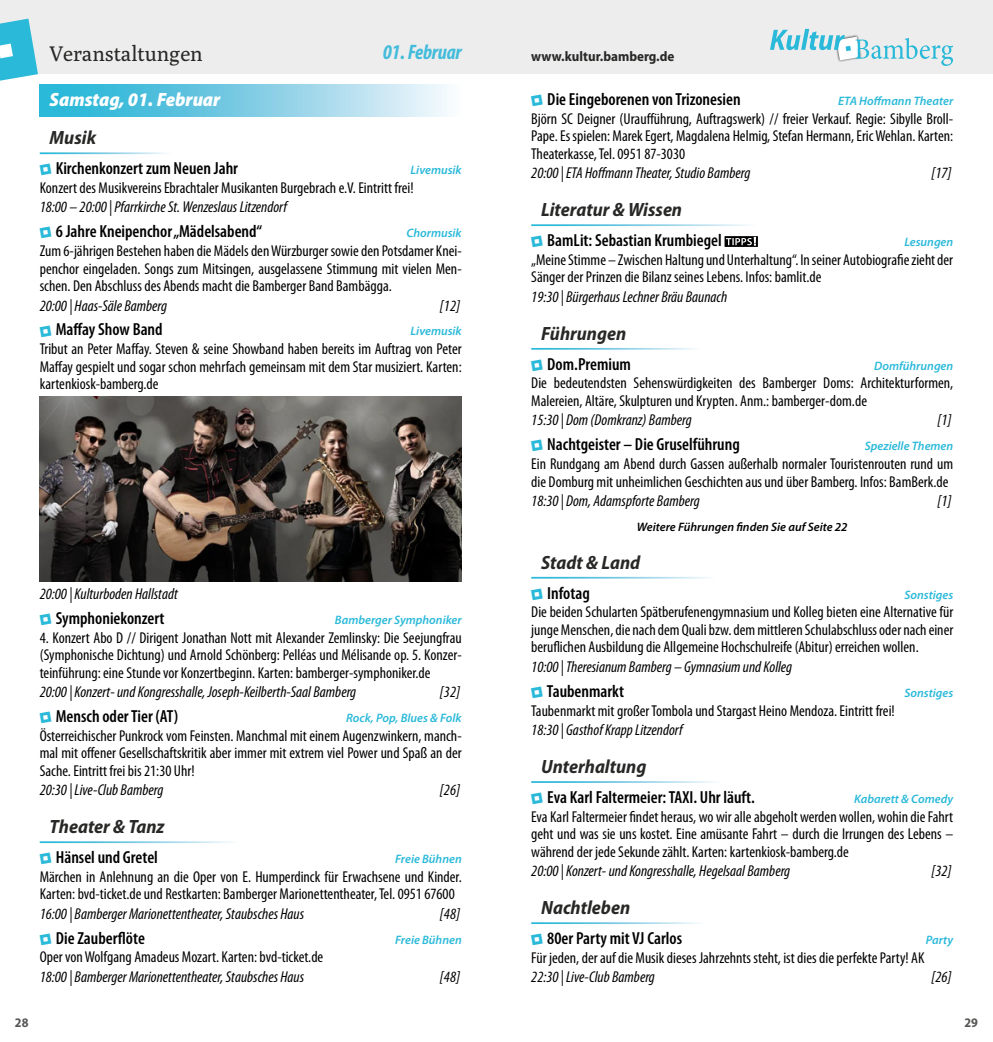
<style>
.page{position:relative;width:993px;height:1042px;background:#fff}
.page>*{position:absolute;margin:0;border:0;box-sizing:border-box;transform-origin:0 0}
.t1{font:21px "Poly";letter-spacing:-.01em;color:#282827}
.t2{font:italic 700 condensed 21px "Myriad Pro";letter-spacing:-.01em;color:#43bcdb}
.t3{font:italic 700 semi-condensed 19.25px "Myriad Pro";color:#282827}
.t4{font:italic 900 semi-condensed 19.25px "Myriad Pro";color:#fff}
.t5{font:600 condensed 17.5px "Myriad Pro";color:#000}
.t6{font:condensed 15.75px/17.5px "Myriad Pro";color:#000;text-align:justify}
.t7{font:italic condensed 15.75px "Myriad Pro";color:#000}
.t8{font:700 semi-condensed 14px "Myriad Pro";color:#282827}
.t9{font:700 semi-condensed 13.12px "Myriad Pro";color:#575756}
.t10{font:italic 600 12.25px "Myriad Pro";color:#2ab9d9}
.t11{font:italic 600 12.25px "Myriad Pro";color:#000}
.s1{font-family:"Kultur.Bamberg Font";font-weight:400;font-stretch:normal;font-size:10.5px;color:#2ab9d9}
</style>
<div class="page">
<div style="left:40px;top:84px;width:421px;height:32px;background:linear-gradient(to right,#16add3,#f3f4fa)"></div>
<img style="left:40px;top:396px;width:421px;height:185px">
<svg style="left:724px;top:236px;width:33px;height:11px"></svg>
<div style="left:0;top:0;width:992px;height:74px;background:#ededed"></div>
<svg style="left:0;top:19px;width:38px;height:62px"></svg>
<svg style="left:770px;top:29px;width:182px;height:37px"></svg>
<h1 class="t1" style="left:50px;top:42px;width:155px">Veranstaltungen</h1>
<h1 class="t2" style="left:382px;top:40px;width:80px">01. Februar</h1>
<p class="t8" style="left:531px;top:48px;width:145px">www.kultur.bamberg.de</p>
<p class="t4" style="left:50px;top:89px;width:172px">Samstag, 01. Februar</p>
<p class="t3" style="left:50px;top:127px;width:48px">Musik</p>
<p class="t5" style="left:40px;top:159px;width:200px"><span class="s1">A</span> Kirchenkonzert zum Neuen Jahr</p>
<p class="t10" style="left:410px;top:162px;width:53px">Livemusik</p>
<p class="t6" style="left:40px;top:179px;width:375px">Konzert des Musikvereins Ebrachtaler Musikanten Burgebrach e.V. Eintritt frei!</p>
<p class="t7" style="left:40px;top:198px;width:249px">18:00 – 20:00 | Pfarrkirche St. Wenzeslaus Litzendorf</p>
<p class="t5" style="left:40px;top:222px;width:224px"><span class="s1">A</span> 6 Jahre Kneipenchor „Mädelsabend“</p>
<p class="t10" style="left:406px;top:225px;width:57px">Chormusik</p>
<p class="t6" style="left:40px;top:242px;width:423px">Zum 6-jährigen Bestehen haben die Mädels den Würzburger sowie den Potsdamer Knei&shy;penchor eingeladen. Songs zum Mitsingen, ausgelassene Stimmung mit vielen Men&shy;schen. Den Abschluss des Abends macht die Bamberger Band Bambägga.</p>
<p class="t7" style="left:40px;top:296px;width:129px">20:00 | Haas-Säle Bamberg</p>
<p class="t7" style="left:440px;top:296px;width:22px">[12]</p>
<p class="t5" style="left:40px;top:320px;width:124px"><span class="s1">A</span> Maffay Show Band</p>
<p class="t10" style="left:410px;top:323px;width:53px">Livemusik</p>
<p class="t6" style="left:40px;top:340px;width:423px">Tribut an Peter Maffay. Steven &amp; seine Showband haben bereits im Auftrag von Peter Maffay gespielt und sogar schon mehrfach gemeinsam mit dem Star musiziert. Karten: kartenkiosk-bamberg.de</p>
<p class="t7" style="left:40px;top:584px;width:140px">20:00 | Kulturboden Hallstadt</p>
<p class="t5" style="left:40px;top:608px;width:126px"><span class="s1">A</span> Symphoniekonzert</p>
<p class="t10" style="left:335px;top:612px;width:128px">Bamberger Symphoniker</p>
<p class="t6" style="left:40px;top:628px;width:423px">4. Konzert Abo D // Dirigent Jonathan Nott mit Alexander Zemlinsky: Die Seejungfrau (Symphonische Dichtung) und Arnold Schönberg: Pelléas und Mélisande op. 5. Konzer&shy;teinführung: eine Stunde vor Konzertbeginn. Karten: bamberger-symphoniker.de</p>
<p class="t7" style="left:40px;top:682px;width:318px">20:00 | Konzert- und Kongresshalle, Joseph-Keilberth-Saal Bamberg</p>
<p class="t7" style="left:440px;top:682px;width:22px">[32]</p>
<p class="t5" style="left:40px;top:706px;width:140px"><span class="s1">A</span> Mensch oder Tier (AT)</p>
<p class="t10" style="left:346px;top:710px;width:117px">Rock, Pop, Blues &amp; Folk</p>
<p class="t6" style="left:40px;top:726px;width:423px">Österreichischer Punkrock vom Feinsten. Manchmal mit einem Augenzwinkern, manch&shy;mal mit offener Gesellschaftskritik aber immer mit extrem viel Power und Spaß an der Sache. Eintritt frei bis 21:30 Uhr!</p>
<p class="t7" style="left:40px;top:780px;width:125px">20:30 | Live-Club Bamberg</p>
<p class="t7" style="left:440px;top:780px;width:22px">[26]</p>
<p class="t3" style="left:50px;top:816px;width:116px">Theater &amp; Tanz</p>
<p class="t5" style="left:40px;top:847px;width:120px"><span class="s1">A</span> Hänsel und Gretel</p>
<p class="t10" style="left:395px;top:851px;width:68px">Freie Bühnen</p>
<p class="t6" style="left:40px;top:867px;width:423px">Märchen in Anlehnung an die Oper von E. Humperdinck für Erwachsene und Kinder.<br>Karten: bvd-ticket.de und Restkarten: Bamberger Marionettentheater, Tel. 0951 67600</p>
<p class="t7" style="left:40px;top:904px;width:266px">16:00 | Bamberger Marionettentheater, Staubsches Haus</p>
<p class="t7" style="left:440px;top:904px;width:22px">[48]</p>
<p class="t5" style="left:40px;top:928px;width:107px"><span class="s1">A</span> Die Zauberflöte</p>
<p class="t10" style="left:395px;top:932px;width:68px">Freie Bühnen</p>
<p class="t6" style="left:40px;top:948px;width:285px">Oper von Wolfgang Amadeus Mozart. Karten: bvd-ticket.de</p>
<p class="t7" style="left:40px;top:967px;width:266px">18:00 | Bamberger Marionettentheater, Staubsches Haus</p>
<p class="t7" style="left:440px;top:967px;width:22px">[48]</p>
<p class="t5" style="left:531px;top:90px;width:211px"><span class="s1">A</span> Die Eingeborenen von Trizonesien</p>
<p class="t10" style="left:838px;top:93px;width:116px">ETA Hoffmann Theater</p>
<p class="t6" style="left:531px;top:109px;width:423px">Björn SC Deigner (Uraufführung, Auftragswerk) // freier Verkauf. Regie: Sibylle Broll-Pape. Es spielen: Marek Egert, Magdalena Helmig, Stefan Hermann, Eric Wehlan. Karten:<br>Theaterkasse, Tel. 0951 87-3030</p>
<p class="t7" style="left:531px;top:163px;width:220px">20:00 | ETA Hoffmann Theater, Studio Bamberg</p>
<p class="t7" style="left:931px;top:163px;width:22px">[17]</p>
<p class="t3" style="left:541px;top:199px;width:142px">Literatur &amp; Wissen</p>
<p class="t5" style="left:531px;top:231px;width:192px"><span class="s1">A</span> BamLit: Sebastian Krumbiegel</p>
<p class="t10" style="left:904px;top:234px;width:50px">Lesungen</p>
<p class="t6" style="left:531px;top:251px;width:423px">„Meine Stimme – Zwischen Haltung und Unterhaltung“. In seiner Autobiografie zieht der<br>Sänger der Prinzen die Bilanz seines Lebens. Infos: bamlit.de</p>
<p class="t7" style="left:531px;top:287px;width:197px">19:30 | Bürgerhaus Lechner Bräu Baunach</p>
<p class="t3" style="left:541px;top:323px;width:86px">Führungen</p>
<p class="t5" style="left:531px;top:354px;width:101px"><span class="s1">A</span> Dom.Premium</p>
<p class="t10" style="left:873px;top:358px;width:81px">Domführungen</p>
<p class="t6" style="left:531px;top:374px;width:423px">Die bedeutendsten Sehenswürdigkeiten des Bamberger Doms: Architekturformen,<br>Malereien, Altäre, Skulpturen und Krypten. Anm.: bamberger-dom.de</p>
<p class="t7" style="left:531px;top:411px;width:162px">15:30 | Dom (Domkranz) Bamberg</p>
<p class="t7" style="left:937px;top:411px;width:16px">[1]</p>
<p class="t5" style="left:531px;top:435px;width:210px"><span class="s1">A</span> Nachtgeister – Die Gruselführung</p>
<p class="t10" style="left:864px;top:438px;width:90px">Spezielle Themen</p>
<p class="t6" style="left:531px;top:455px;width:423px">Ein Rundgang am Abend durch Gassen außerhalb normaler Touristenrouten rund um die Domburg mit unheimlichen Geschichten aus und über Bamberg. Infos: BamBerk.de</p>
<p class="t7" style="left:531px;top:491px;width:170px">18:30 | Dom, Adamspforte Bamberg</p>
<p class="t7" style="left:937px;top:491px;width:16px">[1]</p>
<p class="t11" style="left:636px;top:519px;width:212px">Weitere Führungen finden Sie auf Seite 22</p>
<p class="t3" style="left:541px;top:552px;width:100px">Stadt &amp; Land</p>
<p class="t5" style="left:531px;top:583px;width:60px"><span class="s1">A</span> Infotag</p>
<p class="t10" style="left:904px;top:587px;width:50px">Sonstiges</p>
<p class="t6" style="left:531px;top:603px;width:423px">Die beiden Schularten Spätberufenengymnasium und Kolleg bieten eine Alternative für junge Menschen, die nach dem Quali bzw. dem mittleren Schulabschluss oder nach einer beruflichen Ausbildung die Allgemeine Hochschulreife (Abitur) erreichen wollen.</p>
<p class="t7" style="left:531px;top:657px;width:262px">10:00 | Theresianum Bamberg – Gymnasium und Kolleg</p>
<p class="t5" style="left:531px;top:681px;width:94px"><span class="s1">A</span> Taubenmarkt</p>
<p class="t10" style="left:904px;top:685px;width:50px">Sonstiges</p>
<p class="t6" style="left:531px;top:701px;width:365px">Taubenmarkt mit großer Tombola und Stargast Heino Mendoza. Eintritt frei!</p>
<p class="t7" style="left:531px;top:720px;width:153px">18:30 | Gasthof Krapp Litzendorf</p>
<p class="t3" style="left:541px;top:756px;width:107px">Unterhaltung</p>
<p class="t5" style="left:531px;top:787px;width:225px"><span class="s1">A</span> Eva Karl Faltermeier: TAXI. Uhr läuft.</p>
<p class="t10" style="left:853px;top:791px;width:101px">Kabarett &amp; Comedy</p>
<p class="t6" style="left:531px;top:807px;width:423px">Eva Karl Faltermeier findet heraus, wo wir alle abgeholt werden wollen, wohin die Fahrt geht und was sie uns kostet. Eine amüsante Fahrt – durch die Irrungen des Lebens – während der jede Sekunde zählt. Karten: kartenkiosk-bamberg.de</p>
<p class="t7" style="left:531px;top:861px;width:260px">20:00 | Konzert- und Kongresshalle, Hegelsaal Bamberg</p>
<p class="t7" style="left:931px;top:861px;width:22px">[32]</p>
<p class="t3" style="left:541px;top:897px;width:90px">Nachtleben</p>
<p class="t5" style="left:531px;top:928px;width:152px"><span class="s1">A</span> 80er Party mit VJ Carlos</p>
<p class="t10" style="left:925px;top:932px;width:29px">Party</p>
<p class="t6" style="left:531px;top:948px;width:394px">Für jeden, der auf die Musik dieses Jahrzehnts steht, ist dies die perfekte Party! AK</p>
<p class="t7" style="left:531px;top:967px;width:125px">22:30 | Live-Club Bamberg</p>
<p class="t7" style="left:931px;top:967px;width:22px">[26]</p>
<p class="t9" style="left:15px;top:1015px;width:15px">28</p>
<p class="t9" style="left:964px;top:1015px;width:15px">29</p>
</div>
